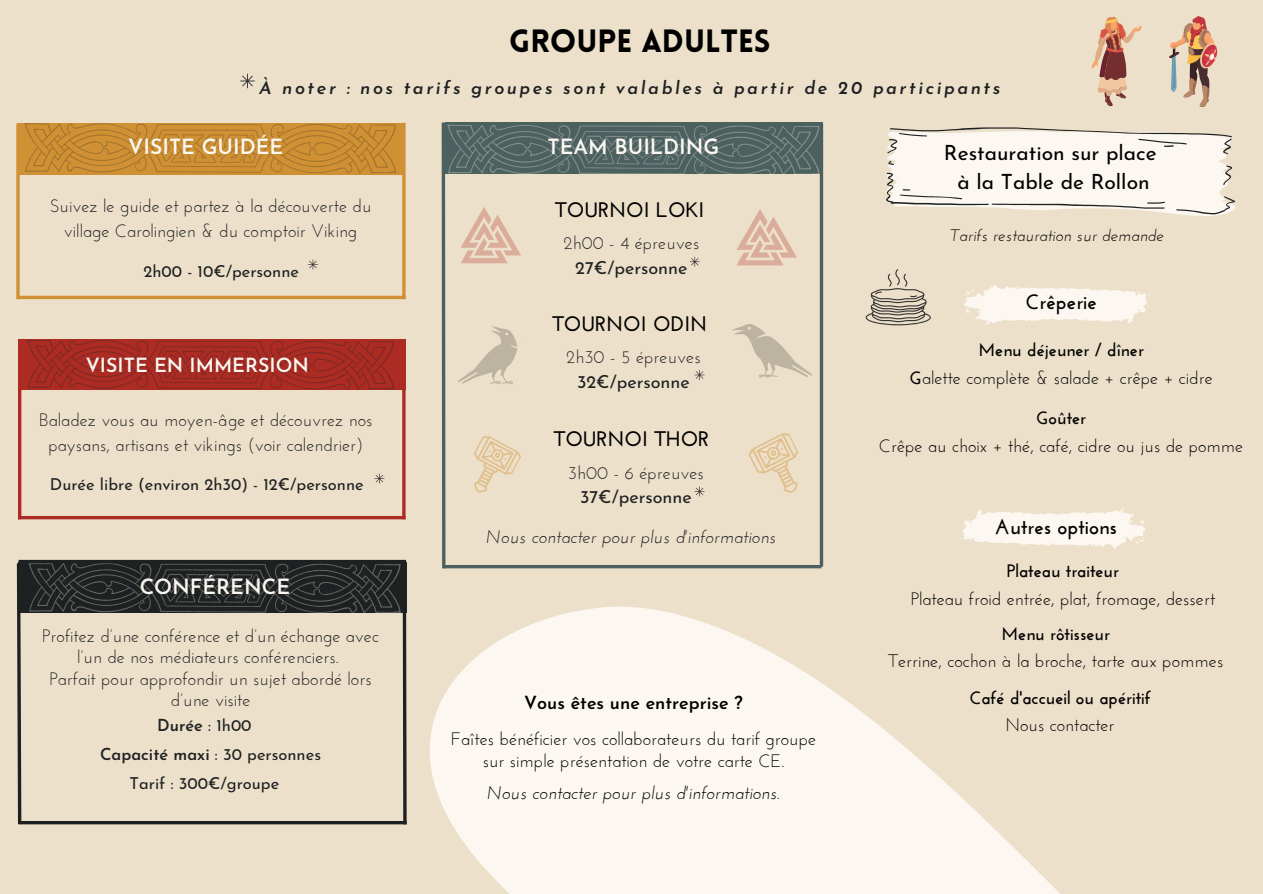
<style>
.page{position:relative;width:1263px;height:894px;background:#fff}
.page>*{position:absolute;margin:0;border:0;box-sizing:border-box;transform-origin:0 0}
.t1{font:900 31.5px "Lovelo";color:#000}
.t2{font:700 21px "Josefin Sans";color:#000}
.t3{font:21px/29.2px "Josefin Sans";color:#000;text-align:center}
.t4{font:600 21px "Josefin Sans";color:#fcf8f1}
.t5{font:600 19.5px "Josefin Sans";color:#fcf8f1}
.t6{font:18px/21.3px "Josefin Sans";color:#1e2122;text-align:center}
.t7{font:18px/22.5px "Josefin Sans";color:#000;text-align:center}
.t8{font:700 18px "Josefin Sans";color:#000}
.t9{font:italic 600 18px "Josefin Sans";letter-spacing:.14em;color:#1e2122}
.t10{font:18px "Josefin Sans";color:#1e2122}
.t11{font:italic 18px "Josefin Sans";color:#000}
.t12{font:italic 18px "Josefin Sans";color:#1e2122}
.t13{font:600 18px "Josefin Sans";color:#000}
.t14{font:16.5px "Josefin Sans";color:#1e2122}
.t15{font:600 16.5px "Josefin Sans";color:#1e2122}
.t16{font:italic 16.5px "Josefin Sans";color:#000}
.s1{font-weight:400}
.s2{font-weight:700}
</style>
<div class="page">
<div style="left:0;top:0;width:1263px;height:893px;background:#ede0ca"></div>
<div style="left:17px;top:123px;width:388px;height:51px;background:#cf9133"></div>
<hr style="left:17px;top:296px;width:389px;height:3px;background:#cf9133">
<svg style="left:16px;top:124px;width:4px;height:175px"></svg>
<hr style="left:18px;top:340px;width:3px;height:179px;background:#ac2c24">
<div style="left:18px;top:339px;width:388px;height:51px;background:#ac2c24"></div>
<svg style="left:402px;top:390px;width:4px;height:126px"></svg>
<svg style="left:430px;top:607px;width:629px;height:286px;fill:#fcf8f1"></svg>
<hr style="left:18px;top:516px;width:388px;height:3px;background:#ac2c24">
<svg style="left:16px;top:559px;width:391px;height:266px"></svg>
<svg style="left:24px;top:123px;width:372px;height:50px"></svg>
<svg style="left:27px;top:340px;width:367px;height:49px"></svg>
<svg style="left:402px;top:123px;width:4px;height:176px"></svg>
<svg style="left:19px;top:820px;width:388px;height:4px;fill:#1e2122"></svg>
<hr style="left:820px;top:124px;width:3px;height:442px;background:#4c6060">
<hr style="left:444px;top:565px;width:377px;height:3px;background:#4c6060">
<svg style="left:886px;top:127px;width:349px;height:89px;background:#f0ebe2"></svg>
<svg style="left:964px;top:284px;width:185px;height:40px"></svg>
<svg style="left:1169px;top:16px;width:48px;height:91px"></svg>
<svg style="left:1091px;top:16px;width:51px;height:91px"></svg>
<svg style="left:308px;top:259px;width:10px;height:10px"></svg>
<svg style="left:374px;top:473px;width:10px;height:10px"></svg>
<svg style="left:240px;top:74px;width:15px;height:14px"></svg>
<svg style="left:441px;top:122px;width:379px;height:447px"></svg>
<svg style="left:866px;top:269px;width:65px;height:56px"></svg>
<svg style="left:960px;top:508px;width:186px;height:41px"></svg>
<svg style="left:19px;top:559px;width:387px;height:4px;background:#4b4a46"></svg>
<h4 class="t1" style="left:509px;top:28px;width:263px">GROUPE ADULTES</h4>
<p class="t9" style="left:259px;top:80px;width:743px">À noter : nos tarifs groupes sont valables à partir de 20 participants</p>
<p class="t4" style="left:128px;top:138px;width:157px">VISITE GUIDÉE</p>
<p class="t6" style="left:50px;top:195px;width:323px;line-height:24.8px">Suivez le guide et partez à la découverte du village Carolingien &amp; du comptoir Viking</p>
<p class="t14" style="left:143px;top:265px;width:157px">2h00 - 10€/personne</p>
<p class="t5" style="left:86px;top:357px;width:224px">VISITE EN IMMERSION</p>
<p class="t6" style="left:39px;top:409px;width:335px;line-height:24.8px">Baladez vous au moyen-âge et découvrez nos paysans, artisans et vikings (voir calendrier)</p>
<h2 class="t14" style="left:50px;top:478px;width:315px">Durée libre (environ 2h30) - 12€/personne</h2>
<p class="t4" style="left:140px;top:578px;width:152px">CONFÉRENCE</p>
<p class="t6" style="left:42px;top:626px;width:338px">Profitez d’une conférence et d’un échange avec l’un de nos médiateurs conférenciers.</p>
<h2 class="t6" style="left:50px;top:669px;width:324px">Parfait pour approfondir un sujet abordé lors d’une visite</h2>
<p class="t15" style="left:157px;top:718px;width:96px">Durée <span class="s1">: 1h00</span></p>
<p class="t15" style="left:100px;top:747px;width:222px">Capacité maxi <span class="s1">: 30 personnes</span></p>
<h3 class="t14" style="left:130px;top:776px;width:151px">Tarif : 300€/groupe</h3>
<h2 class="t4" style="left:547px;top:138px;width:173px">TEAM BUILDING</h2>
<p class="t2" style="left:555px;top:201px;width:151px">TOURNOI LOKI</p>
<p class="t6" style="left:564px;top:234px;width:137px">2h00 - 4 épreuves</p>
<h2 class="t10" style="left:575px;top:260px;width:114px">27€/personne</h2>
<h1 class="t2" style="left:552px;top:315px;width:156px">TOURNOI ODIN</h1>
<p class="t6" style="left:566px;top:348px;width:136px">2h30 - 5 épreuves</p>
<h5 class="t10" style="left:577px;top:374px;width:114px">32€/personne</h5>
<p class="t2" style="left:554px;top:430px;width:157px">TOURNOI THOR</p>
<p class="t6" style="left:568px;top:463px;width:138px">3h00 - 6 épreuves</p>
<p class="t10" style="left:580px;top:489px;width:113px">37€/personne</p>
<p class="t12" style="left:486px;top:529px;width:291px">Nous contacter pour plus d'informations</p>
<p class="t13" style="left:524px;top:695px;width:220px">Vous êtes une entreprise ?</p>
<p class="t7" style="left:451px;top:728px;width:367px">Faîtes bénéficier vos collaborateurs du tarif groupe sur simple présentation de votre carte CE.</p>
<p class="t11" style="left:487px;top:785px;width:294px">Nous contacter pour plus d'informations.</p>
<p class="t3" style="left:944px;top:140px;width:214px">Restauration sur place à la Table de Rollon</p>
<p class="t16" style="left:950px;top:229px;width:215px">Tarifs restauration sur demande</p>
<h2 class="t2" style="left:1025px;top:293px;width:73px">Crêperie</h2>
<p class="t8" style="left:978px;top:342px;width:167px">Menu déjeuner / dîner</p>
<p class="t7" style="left:909px;top:368px;width:305px"><span class="s2">G</span>alette complète &amp; salade + crêpe + cidre</p>
<p class="t8" style="left:1036px;top:410px;width:52px">Goûter</p>
<p class="t7" style="left:879px;top:436px;width:366px">Crêpe au choix + thé, café, cidre ou jus de pomme</p>
<h2 class="t2" style="left:994px;top:518px;width:124px">Autres options</h2>
<p class="t8" style="left:1007px;top:563px;width:114px">Plateau traiteur</p>
<p class="t7" style="left:911px;top:589px;width:306px">Plateau froid entrée, plat, fromage, dessert</p>
<p class="t8" style="left:1001px;top:626px;width:110px">Menu rôtisseur</p>
<p class="t7" style="left:888px;top:651px;width:337px">Terrine, cochon à la broche, tarte aux pommes</p>
<p class="t8" style="left:969px;top:690px;width:183px">Café d'accueil ou apéritif</p>
<p class="t7" style="left:1005px;top:714px;width:111px">Nous contacter</p>
</div>
